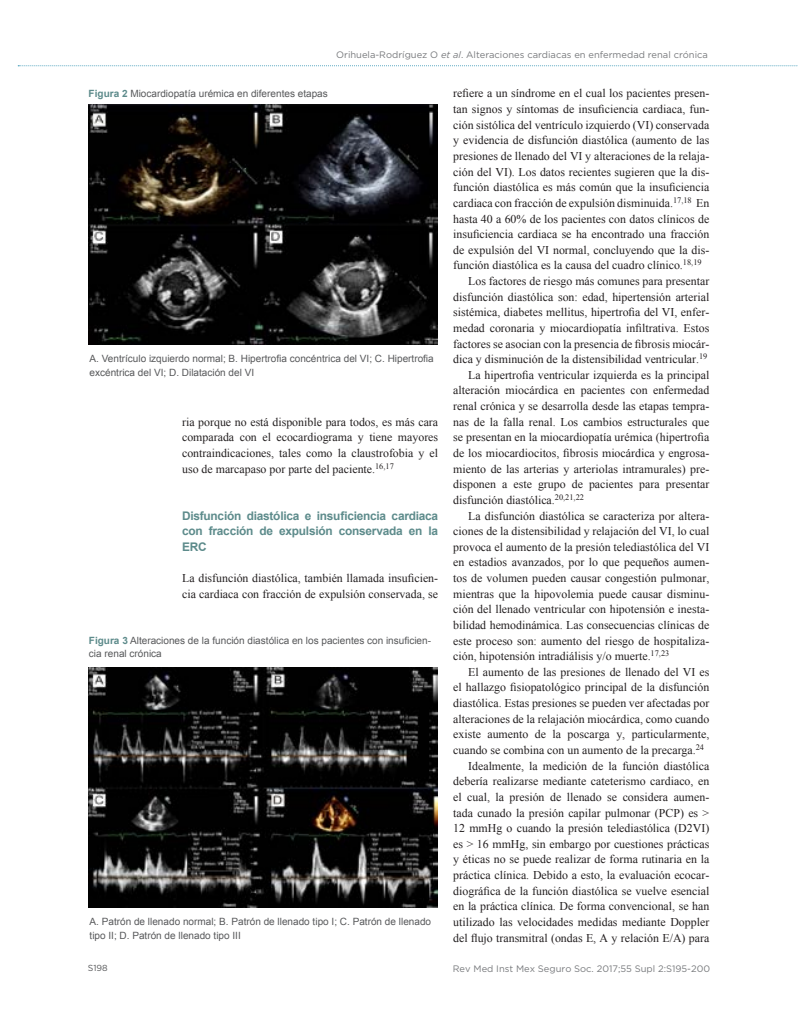
<style>
.page{position:relative;width:798px;height:1028px;background:#fff}
.page>*{position:absolute;margin:0;border:0;box-sizing:border-box;transform-origin:0 0}
.t1{font:11.88px/15.6px "Times New Roman";color:#231f20;text-align:justify}
.t2{font:700 11.88px/15.6px "Arial";letter-spacing:-.02em;color:#5d8b8b;text-align:justify}
.t3{font:10px/13.8px "Arial";color:#57585a}
.t4{font:9.38px "Gotham";color:#787a7d}
.t5{font:8.75px "Gotham";color:#57585a}
.s1{font-style:italic}
.s2{font-weight:700;color:#5d8b8b}
</style>
<div class="page">
<svg style="left:18px;top:65px;width:780px;height:1px"></svg>
<img style="left:89px;top:105px;width:348px;height:239px">
<img style="left:89px;top:667px;width:348px;height:240px">
<p class="t4" style="left:336px;top:49px;width:373px">Orihuela-Rodríguez O <span class="s1">et al</span>. Alteraciones cardiacas en enfermedad renal crónica</p>
<p class="t3" style="left:89px;top:86px;width:240px"><span class="s2">Figura 2</span> Miocardiopatía urémica en diferentes etapas</p>
<p class="t3" style="left:89px;top:352px;width:346px">A. Ventrículo izquierdo normal; B. Hipertrofia concéntrica del VI; C. Hipertrofia excéntrica del VI; D. Dilatación del VI</p>
<p class="t1" style="left:182px;top:414px;width:257px">ria porque no está disponible para todos, es más cara comparada con el ecocardiograma y tiene mayores contraindicaciones, tales como la claustrofobia y el uso de marcapaso por parte del paciente.<sup>16,17</sup></p>
<p class="t2" style="left:182px;top:508px;width:257px">Disfunción diastólica e insuficiencia cardiaca con fracción de expulsión conservada en la ERC</p>
<p class="t1" style="left:182px;top:570px;width:257px">La disfunción diastólica, también llamada insuficien&shy;cia cardiaca con fracción de expulsión conservada, se</p>
<p class="t3" style="left:89px;top:633px;width:343px"><span class="s2">Figura 3</span> Alteraciones de la función diastólica en los pacientes con insuficien&shy;cia renal crónica</p>
<p class="t3" style="left:89px;top:914px;width:343px">A. Patrón de llenado normal; B. Patrón de llenado tipo I; C. Patrón de llenado tipo II; D. Patrón de llenado tipo III</p>
<p class="t5" style="left:88px;top:962px;width:21px">S198</p>
<p class="t1" style="left:453px;top:85px;width:257px">refiere a un síndrome en el cual los pacientes presen-</p>
<p class="t1" style="left:453px;top:101px;width:257px">tan signos y síntomas de insuficiencia cardiaca, fun-</p>
<p class="t1" style="left:453px;top:117px;width:257px">ción sistólica del ventrículo izquierdo (VI) conservada</p>
<p class="t1" style="left:453px;top:132px;width:257px">y evidencia de disfunción diastólica (aumento de las</p>
<p class="t1" style="left:453px;top:148px;width:257px">presiones de llenado del VI y alteraciones de la relaja-</p>
<p class="t1" style="left:453px;top:164px;width:257px">ción del VI). Los datos recientes sugieren que la dis-</p>
<p class="t1" style="left:453px;top:179px;width:257px">función diastólica es más común que la insuficiencia</p>
<p class="t1" style="left:453px;top:195px;width:257px">cardiaca con fracción de expulsión disminuida.<sup>17,18</sup> En</p>
<p class="t1" style="left:453px;top:210px;width:257px">hasta 40 a 60% de los pacientes con datos clínicos de</p>
<p class="t1" style="left:453px;top:226px;width:257px">insuficiencia cardiaca se ha encontrado una fracción</p>
<p class="t1" style="left:453px;top:242px;width:257px">de expulsión del VI normal, concluyendo que la dis-</p>
<p class="t1" style="left:453px;top:257px;width:250px">función diastólica es la causa del cuadro clínico.<sup>18,19</sup></p>
<p class="t1" style="left:468px;top:273px;width:242px">Los factores de riesgo más comunes para presentar</p>
<p class="t1" style="left:453px;top:289px;width:257px">disfunción diastólica son: edad, hipertensión arterial</p>
<p class="t1" style="left:453px;top:304px;width:257px">sistémica, diabetes mellitus, hipertrofia del VI, enfer-</p>
<p class="t1" style="left:453px;top:320px;width:257px">medad coronaria y miocardiopatía infiltrativa. Estos</p>
<p class="t1" style="left:453px;top:335px;width:257px">factores se asocian con la presencia de fibrosis miocár-</p>
<p class="t1" style="left:453px;top:351px;width:255px">dica y disminución de la distensibilidad ventricular.<sup>19</sup></p>
<p class="t1" style="left:468px;top:367px;width:242px">La hipertrofia ventricular izquierda es la principal</p>
<p class="t1" style="left:453px;top:382px;width:257px">alteración miocárdica en pacientes con enfermedad</p>
<p class="t1" style="left:453px;top:398px;width:257px">renal crónica y se desarrolla desde las etapas tempra-</p>
<p class="t1" style="left:453px;top:414px;width:257px">nas de la falla renal. Los cambios estructurales que</p>
<p class="t1" style="left:453px;top:429px;width:257px">se presentan en la miocardiopatía urémica (hipertrofia</p>
<p class="t1" style="left:453px;top:445px;width:257px">de los miocardiocitos, fibrosis miocárdica y engrosa-</p>
<p class="t1" style="left:453px;top:460px;width:257px">miento de las arterias y arteriolas intramurales) pre-</p>
<p class="t1" style="left:453px;top:476px;width:257px">disponen a este grupo de pacientes para presentar</p>
<p class="t1" style="left:453px;top:492px;width:132px">disfunción diastólica.<sup>20,21,22</sup></p>
<p class="t1" style="left:468px;top:507px;width:242px">La disfunción diastólica se caracteriza por altera-</p>
<p class="t1" style="left:453px;top:523px;width:257px">ciones de la distensibilidad y relajación del VI, lo cual</p>
<p class="t1" style="left:453px;top:539px;width:257px">provoca el aumento de la presión telediastólica del VI</p>
<p class="t1" style="left:453px;top:554px;width:257px">en estadios avanzados, por lo que pequeños aumen-</p>
<p class="t1" style="left:453px;top:570px;width:257px">tos de volumen pueden causar congestión pulmonar,</p>
<p class="t1" style="left:453px;top:585px;width:257px">mientras que la hipovolemia puede causar disminu-</p>
<p class="t1" style="left:453px;top:601px;width:257px">ción del llenado ventricular con hipotensión e inesta-</p>
<p class="t1" style="left:453px;top:617px;width:257px">bilidad hemodinámica. Las consecuencias clínicas de</p>
<p class="t1" style="left:453px;top:632px;width:257px">este proceso son: aumento del riesgo de hospitaliza-</p>
<p class="t1" style="left:453px;top:648px;width:217px">ción, hipotensión intradiálisis y/o muerte.<sup>17,23</sup></p>
<p class="t1" style="left:468px;top:664px;width:242px">El aumento de las presiones de llenado del VI es</p>
<p class="t1" style="left:453px;top:679px;width:257px">el hallazgo fisiopatológico principal de la disfunción</p>
<p class="t1" style="left:453px;top:695px;width:257px">diastólica. Estas presiones se pueden ver afectadas por</p>
<p class="t1" style="left:453px;top:710px;width:257px">alteraciones de la relajación miocárdica, como cuando</p>
<p class="t1" style="left:453px;top:726px;width:257px">existe aumento de la poscarga y, particularmente,</p>
<p class="t1" style="left:453px;top:742px;width:252px">cuando se combina con un aumento de la precarga.<sup>24</sup></p>
<p class="t1" style="left:468px;top:757px;width:242px">Idealmente, la medición de la función diastólica</p>
<p class="t1" style="left:453px;top:773px;width:257px">debería realizarse mediante cateterismo cardiaco, en</p>
<p class="t1" style="left:453px;top:789px;width:257px">el cual, la presión de llenado se considera aumen-</p>
<p class="t1" style="left:453px;top:804px;width:257px">tada cunado la presión capilar pulmonar (PCP) es &gt;</p>
<p class="t1" style="left:453px;top:820px;width:257px">12 mmHg o cuando la presión telediastólica (D2VI)</p>
<p class="t1" style="left:453px;top:835px;width:257px">es &gt; 16 mmHg, sin embargo por cuestiones prácticas</p>
<p class="t1" style="left:453px;top:851px;width:257px">y éticas no se puede realizar de forma rutinaria en la</p>
<p class="t1" style="left:453px;top:867px;width:257px">práctica clínica. Debido a esto, la evaluación ecocar-</p>
<p class="t1" style="left:453px;top:882px;width:257px">diográfica de la función diastólica se vuelve esencial</p>
<p class="t1" style="left:453px;top:898px;width:257px">en la práctica clínica. De forma convencional, se han</p>
<p class="t1" style="left:453px;top:914px;width:257px">utilizado las velocidades medidas mediante Doppler</p>
<p class="t1" style="left:453px;top:929px;width:257px">del flujo transmitral (ondas E, A y relación E/A) para</p>
<p class="t4" style="left:452px;top:962px;width:258px">Rev Med Inst Mex Seguro Soc. 2017;55 Supl 2:S195-200</p>
</div>
